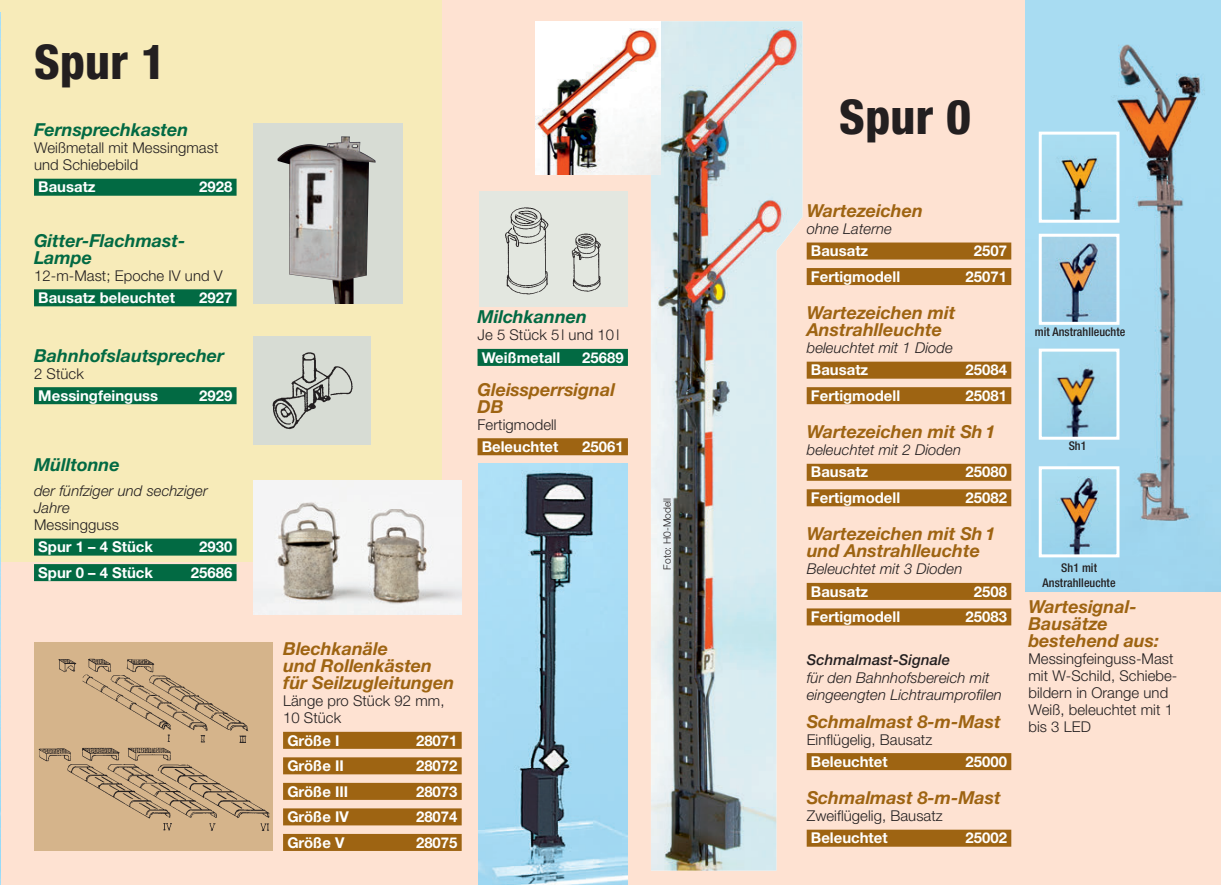
<style>
.page{position:relative;width:1221px;height:885px;background:#fff}
.page>*{position:absolute;margin:0;border:0;box-sizing:border-box;transform-origin:0 0}
.t1{font:48px "Halvetica Neue LT Pro Hv Cn";letter-spacing:.005em;color:#231f20}
.t2{font:17.85px/17px "Halvetica Neue LT Pro Bd It";color:#9e6412}
.t3{font:17.85px/17px "Halvetica Neue LT Pro Bd It";color:#026a43}
.t4{font:14.85px "Halvetica Neue LT Pro Bd";color:#fff}
.t5{font:14.85px/17px "Halvetica Neue LT Pro Lt";letter-spacing:.005em;color:#231f20}
.t6{font:14.85px/17px "Halvetica Neue LT Pro Lt It";letter-spacing:.005em;color:#231f20}
.t7{font:14.85px "Halvetica Neue LT Pro Md It";letter-spacing:.005em;color:#231f20}
.t8{font:12px/14.7px "Halvetica Neue LT Pro Md Cn";letter-spacing:.005em;color:#231f20;text-align:center}
.t9{font:10.2px "Halvetica Neue LT Pro Lt";color:#231f20}
</style>
<div class="page">
<div style="left:0;top:0;width:534px;height:884px;background:#f7ebb9"></div>
<div style="left:442px;top:0;width:778px;height:884px;background:#fee2d2"></div>
<div style="left:0;top:561px;width:603px;height:323px;background:#fee2d2"></div>
<img style="left:253px;top:480px;width:208px;height:134px">
<div style="left:479px;top:191px;width:149px;height:116px;background:#e3e7e0"></div>
<img style="left:505px;top:207px;width:96px;height:88px">
<img style="left:253px;top:123px;width:150px;height:180px">
<div style="left:253px;top:336px;width:118px;height:108px;background:#d7dcd4"></div>
<img style="left:272px;top:352px;width:81px;height:77px">
<img style="left:1025px;top:0;width:195px;height:591px">
<img style="left:651px;top:21px;width:151px;height:849px">
<img style="left:1042px;top:136px;width:73px;height:83px">
<div style="left:1038px;top:132px;width:81px;height:91px;border:3px solid #fff"></div>
<img style="left:1042px;top:238px;width:73px;height:83px">
<div style="left:1038px;top:234px;width:81px;height:91px;border:3px solid #fff"></div>
<img style="left:1042px;top:470px;width:73px;height:83px">
<div style="left:1038px;top:466px;width:81px;height:91px;border:3px solid #fff"></div>
<img style="left:1042px;top:352px;width:73px;height:83px">
<div style="left:1038px;top:348px;width:81px;height:91px;border:3px solid #fff"></div>
<img style="left:478px;top:463px;width:150px;height:421px">
<img style="left:535px;top:21px;width:125px;height:153px">
<div style="left:34px;top:642px;width:238px;height:208px;background:#d5b48b"></div>
<img style="left:38px;top:658px;width:232px;height:173px">
<img style="left:0;top:12px;width:1px;height:872px">
<div style="left:34px;top:538px;width:202px;height:17px;background:#026a43"></div>
<div style="left:34px;top:564px;width:202px;height:17px;background:#026a43"></div>
<div style="left:283px;top:731px;width:178px;height:17px;background:#9e6412"></div>
<div style="left:283px;top:757px;width:178px;height:17px;background:#9e6412"></div>
<div style="left:283px;top:782px;width:178px;height:17px;background:#9e6412"></div>
<div style="left:283px;top:808px;width:178px;height:17px;background:#9e6412"></div>
<div style="left:283px;top:833px;width:178px;height:17px;background:#9e6412"></div>
<div style="left:477px;top:349px;width:151px;height:17px;background:#026a43"></div>
<div style="left:477px;top:438px;width:151px;height:17px;background:#9e6412"></div>
<div style="left:806px;top:242px;width:205px;height:17px;background:#9e6412"></div>
<div style="left:806px;top:268px;width:205px;height:17px;background:#9e6412"></div>
<div style="left:806px;top:361px;width:205px;height:17px;background:#9e6412"></div>
<div style="left:806px;top:387px;width:205px;height:17px;background:#9e6412"></div>
<div style="left:806px;top:463px;width:205px;height:17px;background:#9e6412"></div>
<div style="left:806px;top:489px;width:205px;height:17px;background:#9e6412"></div>
<div style="left:806px;top:583px;width:205px;height:17px;background:#9e6412"></div>
<div style="left:806px;top:608px;width:205px;height:17px;background:#9e6412"></div>
<div style="left:806px;top:753px;width:205px;height:17px;background:#9e6412"></div>
<div style="left:806px;top:829px;width:205px;height:17px;background:#9e6412"></div>
<div style="left:34px;top:179px;width:202px;height:17px;background:#026a43"></div>
<div style="left:34px;top:289px;width:202px;height:17px;background:#026a43"></div>
<div style="left:34px;top:387px;width:202px;height:17px;background:#026a43"></div>
<h1 class="t1" style="left:34px;top:44px;width:133px">Spur 1</h1>
<p class="t3" style="left:34px;top:123px;width:156px">Fernsprechkasten</p>
<p class="t5" style="left:34px;top:141px;width:186px">Weißmetall mit Messingmast und Schiebebild</p>
<p class="t4" style="left:38px;top:182px;width:59px">Bausatz</p>
<p class="t4" style="left:199px;top:182px;width:35px">2928</p>
<p class="t3" style="left:34px;top:233px;width:153px">Gitter-Flachmast-<br>Lampe</p>
<p class="t5" style="left:34px;top:268px;width:190px">12-m-Mast; Epoche IV und V</p>
<p class="t4" style="left:38px;top:292px;width:138px">Bausatz beleuchtet</p>
<p class="t4" style="left:199px;top:292px;width:35px">2927</p>
<p class="t3" style="left:34px;top:348px;width:192px">Bahnhofslautsprecher</p>
<p class="t5" style="left:34px;top:366px;width:51px">2 Stück</p>
<p class="t4" style="left:38px;top:390px;width:121px">Messingfeinguss</p>
<p class="t4" style="left:199px;top:390px;width:35px">2929</p>
<p class="t3" style="left:34px;top:457px;width:87px">Mülltonne</p>
<p class="t6" style="left:34px;top:483px;width:175px">der fünfziger und sechziger<br>Jahre</p>
<p class="t5" style="left:34px;top:517px;width:86px">Messingguss</p>
<p class="t4" style="left:38px;top:541px;width:116px">Spur 1 – 4 Stück</p>
<p class="t4" style="left:199px;top:541px;width:35px">2930</p>
<p class="t4" style="left:38px;top:567px;width:116px">Spur 0 – 4 Stück</p>
<p class="t4" style="left:191px;top:567px;width:43px">25686</p>
<p class="t3" style="left:477px;top:310px;width:111px">Milchkannen</p>
<p class="t5" style="left:477px;top:328px;width:143px">Je 5 Stück 5 l und 10 l</p>
<p class="t4" style="left:482px;top:352px;width:80px">Weißmetall</p>
<p class="t4" style="left:582px;top:352px;width:43px">25689</p>
<p class="t2" style="left:477px;top:382px;width:139px">Gleissperrsignal<br>DB</p>
<p class="t5" style="left:477px;top:417px;width:81px">Fertigmodell</p>
<p class="t4" style="left:482px;top:441px;width:78px">Beleuchtet</p>
<p class="t4" style="left:582px;top:441px;width:43px">25061</p>
<p class="t2" style="left:283px;top:642px;width:173px">Blechkanäle<br>und Rollenkästen für Seilzugleitungen</p>
<p class="t5" style="left:283px;top:693px;width:163px">Länge pro Stück 92 mm,<br>10 Stück</p>
<p class="t4" style="left:287px;top:734px;width:54px">Größe I</p>
<p class="t4" style="left:416px;top:734px;width:43px">28071</p>
<p class="t4" style="left:287px;top:760px;width:58px">Größe II</p>
<p class="t4" style="left:416px;top:760px;width:43px">28072</p>
<p class="t4" style="left:287px;top:785px;width:62px">Größe III</p>
<p class="t4" style="left:416px;top:785px;width:43px">28073</p>
<p class="t4" style="left:287px;top:811px;width:63px">Größe IV</p>
<p class="t4" style="left:416px;top:811px;width:43px">28074</p>
<p class="t4" style="left:287px;top:836px;width:59px">Größe V</p>
<p class="t4" style="left:416px;top:836px;width:43px">28075</p>
<p class="t9" style="left:663px;top:569px;width:73px;rotate:-90deg">Foto: H0-Modell</p>
<h1 class="t1" style="left:839px;top:100px;width:133px">Spur 0</h1>
<p class="t2" style="left:806px;top:204px;width:118px">Wartezeichen</p>
<p class="t6" style="left:806px;top:221px;width:87px">ohne Laterne</p>
<p class="t4" style="left:811px;top:245px;width:59px">Bausatz</p>
<p class="t4" style="left:973px;top:245px;width:35px">2507</p>
<p class="t4" style="left:811px;top:271px;width:91px">Fertigmodell</p>
<p class="t4" style="left:965px;top:271px;width:43px">25071</p>
<p class="t2" style="left:806px;top:306px;width:150px">Wartezeichen mit<br>Anstrahlleuchte</p>
<p class="t6" style="left:806px;top:341px;width:148px">beleuchtet mit 1 Diode</p>
<p class="t4" style="left:811px;top:365px;width:59px">Bausatz</p>
<p class="t4" style="left:965px;top:365px;width:43px">25084</p>
<p class="t4" style="left:811px;top:390px;width:91px">Fertigmodell</p>
<p class="t4" style="left:965px;top:390px;width:43px">25081</p>
<p class="t2" style="left:806px;top:425px;width:190px">Wartezeichen mit Sh 1</p>
<p class="t6" style="left:806px;top:443px;width:156px">beleuchtet mit 2 Dioden</p>
<p class="t4" style="left:811px;top:467px;width:59px">Bausatz</p>
<p class="t4" style="left:965px;top:467px;width:43px">25080</p>
<p class="t4" style="left:811px;top:492px;width:91px">Fertigmodell</p>
<p class="t4" style="left:965px;top:492px;width:43px">25082</p>
<p class="t2" style="left:806px;top:527px;width:190px">Wartezeichen mit Sh 1 und Anstrahlleuchte</p>
<p class="t6" style="left:806px;top:562px;width:157px">Beleuchtet mit 3 Dioden</p>
<p class="t4" style="left:811px;top:586px;width:59px">Bausatz</p>
<p class="t4" style="left:973px;top:586px;width:35px">2508</p>
<p class="t4" style="left:811px;top:611px;width:91px">Fertigmodell</p>
<p class="t4" style="left:965px;top:611px;width:43px">25083</p>
<p class="t7" style="left:806px;top:654px;width:145px">Schmalmast-Signale</p>
<p class="t6" style="left:806px;top:670px;width:197px">für den Bahnhofsbereich mit eingeengten Lichtraumprofilen</p>
<p class="t2" style="left:806px;top:714px;width:195px">Schmalmast 8-m-Mast</p>
<p class="t5" style="left:806px;top:732px;width:127px">Einflügelig, Bausatz</p>
<p class="t4" style="left:811px;top:756px;width:78px">Beleuchtet</p>
<p class="t4" style="left:965px;top:756px;width:43px">25000</p>
<p class="t2" style="left:806px;top:790px;width:195px">Schmalmast 8-m-Mast</p>
<p class="t5" style="left:806px;top:808px;width:138px">Zweiflügelig, Bausatz</p>
<p class="t4" style="left:811px;top:832px;width:78px">Beleuchtet</p>
<p class="t4" style="left:965px;top:832px;width:43px">25002</p>
<p class="t8" style="left:1034px;top:326px;width:92px">mit Anstrahlleuchte</p>
<p class="t8" style="left:1068px;top:439px;width:19px">Sh1</p>
<p class="t8" style="left:1042px;top:561px;width:74px">Sh1 mit<br>Anstrahlleuchte</p>
<p class="t2" style="left:1028px;top:599px;width:132px">Wartesignal-<br>Bausätze bestehend aus:</p>
<p class="t5" style="left:1028px;top:651px;width:150px">Messingfeinguss-Mast mit W-Schild, Schiebe&shy;bildern in Orange und<br>Weiß, beleuchtet mit 1 bis 3 LED</p>
</div>
